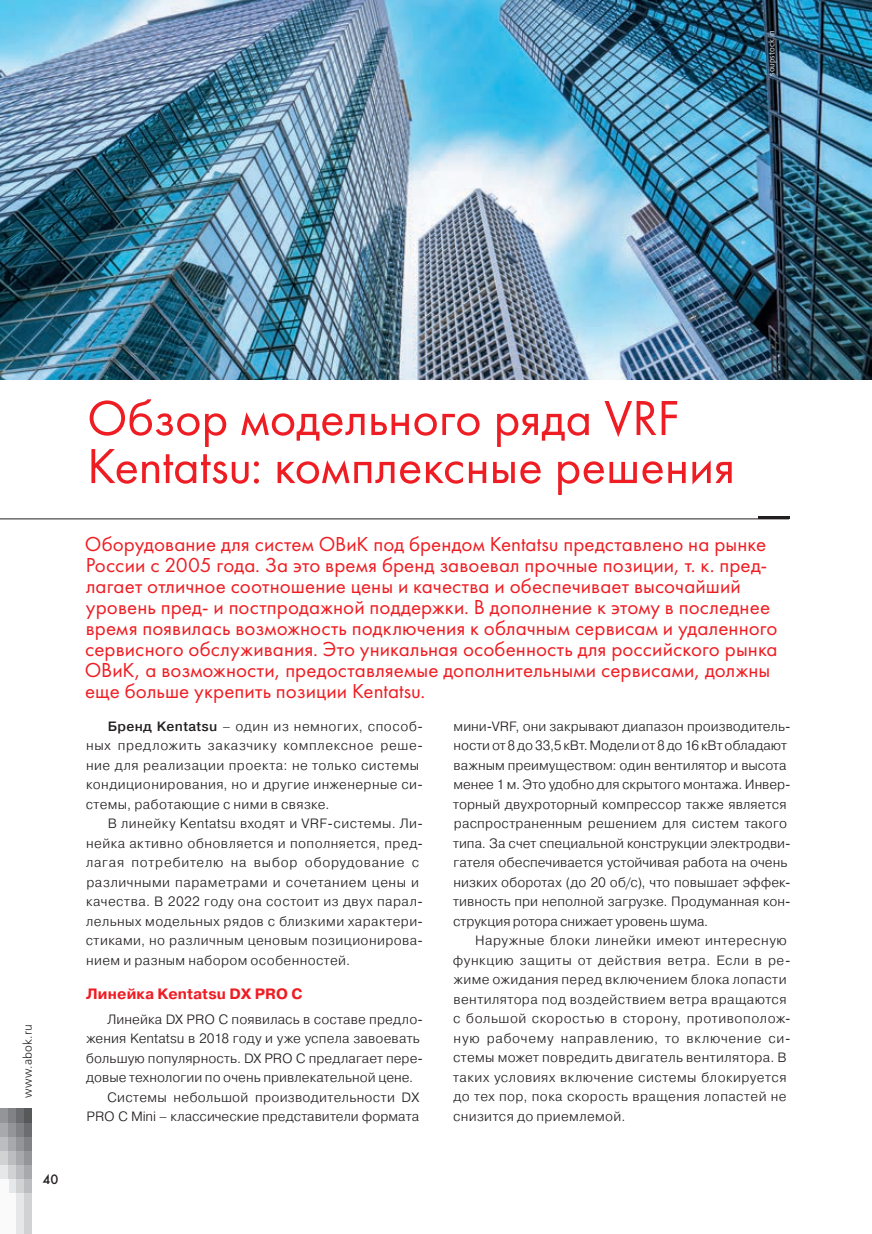
<style>
.page{position:relative;width:872px;height:1234px;background:#fff}
.page>*{position:absolute;margin:0;border:0;box-sizing:border-box;transform-origin:0 0}
.t1{font:51px/48px "Futura";color:#ee1d23}
.t2{font:21px/21px "Futura";letter-spacing:.005em;color:#ee1d23}
.t3{font:700 15px "Pragmatica";letter-spacing:.01em;color:#ee1d23}
.t4{font:300 13.5px/19.5px "Pragmatica";letter-spacing:.025em;color:#231f20}
.t5{font:300 13.5px/19.5px "Pragmatica";color:#231f20}
.t6{font:300 13.5px "Pragmatica";letter-spacing:.005em;color:#231f20}
.t7{font:13.5px "Futura Futuris";color:#231f20}
.t8{font:12px "Free Set Light C";letter-spacing:.015em;color:#231f20}
.t9{font:300 9px "Bliss Pro";color:#dcdddf}
.s1{font-weight:500}
</style>
<div class="page">
<div style="left:0;top:1108px;width:9px;height:14px;background:#939598"></div>
<div style="left:0;top:1122px;width:9px;height:14px;background:#a8a9ad"></div>
<div style="left:0;top:1136px;width:9px;height:14px;background:#bcbdc0"></div>
<div style="left:0;top:1150px;width:9px;height:15px;background:#d1d2d4"></div>
<div style="left:0;top:1165px;width:9px;height:14px;background:#e6e7e9"></div>
<div style="left:9px;top:1108px;width:7px;height:14px;background:#808285"></div>
<div style="left:9px;top:1122px;width:7px;height:14px;background:#939598"></div>
<div style="left:9px;top:1136px;width:7px;height:14px;background:#a8a9ad"></div>
<div style="left:9px;top:1150px;width:7px;height:15px;background:#bcbdc0"></div>
<div style="left:9px;top:1165px;width:7px;height:14px;background:#d1d2d4"></div>
<div style="left:9px;top:1179px;width:7px;height:14px;background:#e6e7e9"></div>
<div style="left:16px;top:1108px;width:8px;height:14px;background:#6c6d70"></div>
<div style="left:16px;top:1122px;width:8px;height:14px;background:#808285"></div>
<div style="left:16px;top:1136px;width:8px;height:14px;background:#939598"></div>
<div style="left:16px;top:1150px;width:8px;height:15px;background:#a8a9ad"></div>
<div style="left:16px;top:1165px;width:8px;height:14px;background:#bcbdc0"></div>
<div style="left:16px;top:1179px;width:8px;height:14px;background:#d1d2d4"></div>
<div style="left:24px;top:1108px;width:8px;height:14px;background:#57585a"></div>
<div style="left:24px;top:1122px;width:8px;height:14px;background:#6c6d70"></div>
<div style="left:24px;top:1136px;width:8px;height:14px;background:#808285"></div>
<div style="left:24px;top:1150px;width:8px;height:15px;background:#939598"></div>
<div style="left:24px;top:1165px;width:8px;height:14px;background:#a8a9ad"></div>
<div style="left:24px;top:1179px;width:8px;height:14px;background:#bcbdc0"></div>
<div style="left:0;top:1179px;width:9px;height:54px;background:#fafafa"></div>
<div style="left:9px;top:1193px;width:7px;height:40px;background:#fafafa"></div>
<div style="left:16px;top:1193px;width:8px;height:40px;background:#e6e7e9"></div>
<div style="left:24px;top:1193px;width:8px;height:40px;background:#d1d2d4"></div>
<hr style="left:758px;top:516px;width:31px;height:3px;background:#231f20">
<hr style="left:0;top:518px;width:789px;height:1px;background:#231f20">
<img style="left:0;top:0;width:872px;height:379px">
<p class="t9" style="left:766px;top:76px;width:47px;rotate:-90deg">soupstock.in</p>
<p class="t8" style="left:21px;top:1097px;width:75px;rotate:-90deg">www.abok.ru</p>
<p class="t7" style="left:43px;top:1170px;width:18px">40</p>
<h1 class="t1" style="left:87px;top:393px;width:649px">Обзор модельного ряда VRF<br>Kentatsu: комплексные решения</h1>
<p class="t2" style="left:85px;top:533px;width:694px">Оборудование для систем ОВиК под брендом Kentatsu представлено на рынке России с 2005 года. За это время бренд завоевал прочные позиции, т. к. пред&shy;лагает отличное соотношение цены и качества и обеспечивает высочайший уровень пред- и постпродажной поддержки. В дополнение к этому в последнее время появилась возможность подключения к облачным сервисам и удаленного сервисного обслуживания. Это уникальная особенность для российского рынка ОВиК, а возможности, предоставляемые дополнительными сервисами, должны еще больше укрепить позиции Kentatsu.</p>
<p class="t4" style="left:86px;top:716px;width:339px;text-indent:22px"><span class="s1">Бренд Kentatsu</span> – один из немногих, способ&shy;ных предложить заказчику комплексное реше&shy;ние для реализации проекта: не только системы кондиционирования, но и другие инженерные си&shy;стемы, работающие с ними в связке.</p>
<p class="t4" style="left:86px;top:813px;width:339px;text-indent:22px">В линейку Kentatsu входят и VRF-системы. Ли&shy;нейка активно обновляется и пополняется, пред&shy;лагая потребителю на выбор оборудование с различными параметрами и сочетанием цены и качества. В 2022 году она состоит из двух парал&shy;лельных модельных рядов с близкими характери&shy;стиками, но различным ценовым позиционирова&shy;нием и разным набором особенностей.</p>
<p class="t3" style="left:86px;top:983px;width:218px">Линейка Kentatsu DX PRO C</p>
<p class="t4" style="left:107px;top:1008px;width:317px">Линейка DX PRO C появилась в составе предло-</p>
<p class="t4" style="left:86px;top:1028px;width:335px">жения Kentatsu в 2018 году и уже успела завоевать</p>
<p class="t6" style="left:86px;top:1049px;width:339px">большую популярность. DX PRO C предлагает пере-</p>
<p class="t6" style="left:86px;top:1068px;width:329px">довые технологии по очень привлекательной цене.</p>
<p class="t4" style="left:107px;top:1086px;width:313px">Системы небольшой производительности DX</p>
<p class="t5" style="left:87px;top:1106px;width:334px">PRO C Mini – классические представители формата</p>
<p class="t5" style="left:453px;top:716px;width:339px">мини-VRF, они закрывают диапазон производитель&shy;ности от 8 до 33,5 кВт. Модели от 8 до 16 кВт обладают важным преимуществом: один вентилятор и высота менее 1 м. Это удобно для скрытого монтажа. Инвер&shy;торный двухроторный компрессор также является распространенным решением для систем такого типа. За счет специальной конструкции электродви&shy;гателя обеспечивается устойчивая работа на очень низких оборотах (до 20 об/с), что повышает эффек&shy;тивность при неполной загрузке. Продуманная кон&shy;струкция ротора снижает уровень шума.</p>
<p class="t4" style="left:453px;top:930px;width:339px;text-indent:22px">Наружные блоки линейки имеют интересную функцию защиты от действия ветра. Если в ре&shy;жиме ожидания перед включением блока лопасти вентилятора под воздействием ветра вращаются с большой скоростью в сторону, противополож&shy;ную рабочему направлению, то включение си&shy;стемы может повредить двигатель вентилятора. В таких условиях включение системы блокируется до тех пор, пока скорость вращения лопастей не снизится до приемлемой.</p>
</div>
